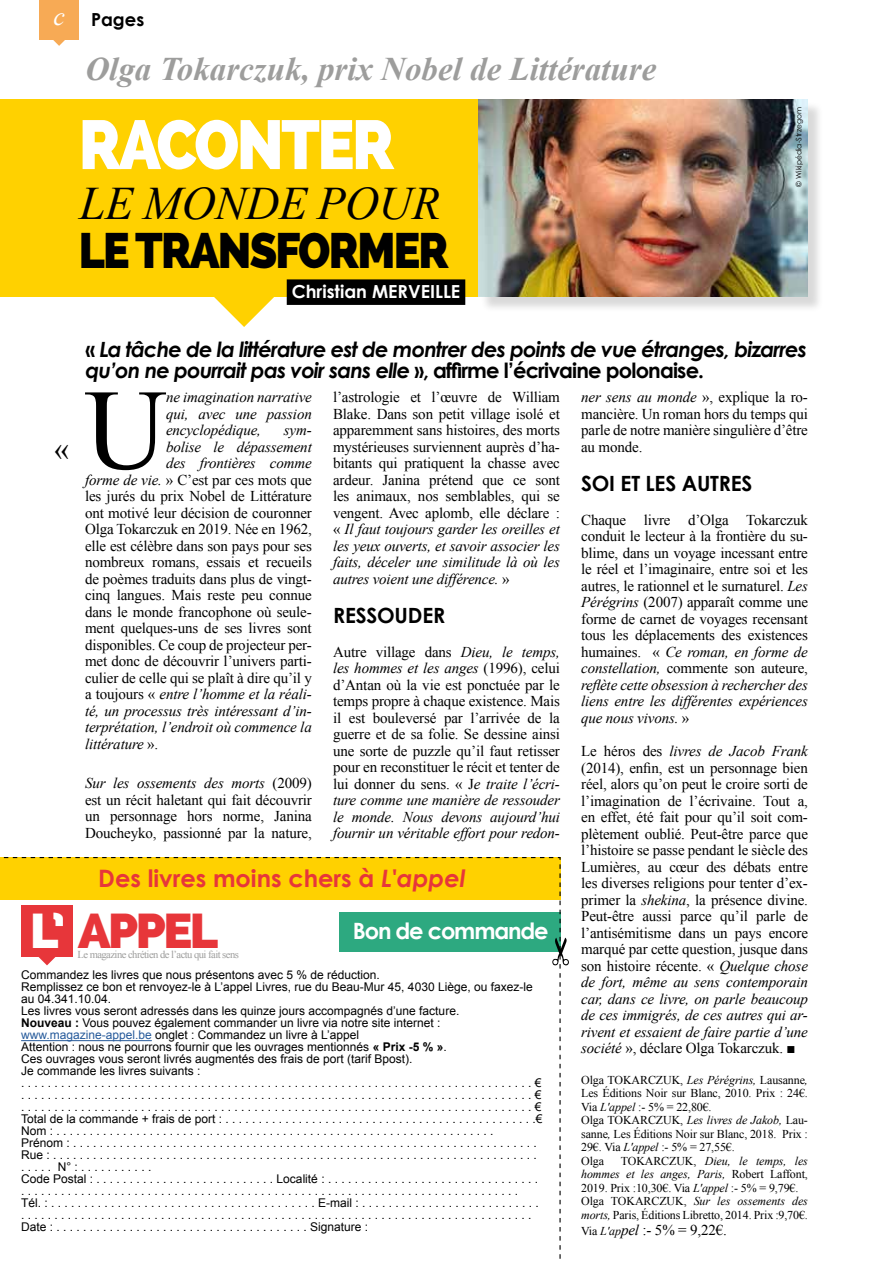
<style>
.page{position:relative;width:893px;height:1263px;background:#fff}
.page>*{position:absolute;margin:0;border:0;box-sizing:border-box;transform-origin:0 0}
.t1{font:114.75px "Times New Roman";color:#000}
.t2{font:800 69px "Raleway";letter-spacing:-.04em;color:#fff;scale:.9 1}
.t3{font:800 49.5px "Raleway";letter-spacing:-.04em;color:#000;scale:.9 1}
.t4{font:800 48.45px "Raleway";letter-spacing:-.05em;color:#e7363a}
.t5{font:italic 46.5px "Times New Roman";letter-spacing:-.005em;color:#000}
.t6{font:italic 700 33px "Times New Roman";color:#9d9d9c}
.t7{font:30px "Times New Roman";color:#000}
.t8{font:700 24px "Century Gothic";color:#e7363a}
.t9{font:700 22.5px "Century Gothic";letter-spacing:-.05em;color:#fff}
.t10{font:italic 700 21px/21px "Century Gothic";letter-spacing:-.04em;color:#000}
.t11{font:700 21px "Century Gothic";letter-spacing:-.01em;color:#000}
.t12{font:700 18px "Century Gothic";color:#fff}
.t13{font:700 18px "Century Gothic";color:#000}
.t14{font:15px/16.5px "Times New Roman";letter-spacing:-.01em;color:#000;text-align:justify}
.t15{font:italic 15px/16.5px "Times New Roman";letter-spacing:-.01em;color:#000;text-align:justify}
.t16{font:12px/12px "Arial";color:#000}
.t17{font:12px/13.5px "Times New Roman";letter-spacing:-.01em;color:#000}
.t18{font:10.65px "Times New Roman";letter-spacing:-.05em;color:#9d9d9c}
.t19{font:7.5px "Century Gothic";color:#000}
.s1{font-family:"Times New Roman";font-weight:400;font-style:italic;font-size:26.1px;color:#fff}
.s2{font-style:normal}
.s3{font-style:italic}
.s4{color:#fff}
.s5{font-weight:700}
.s6{color:#275b9b}
.s7{font-family:"Arial"}
.s8{font-size:12px}
.s9{font-style:italic;font-size:12px}
</style>
<div class="page">
<div style="left:39px;top:0;width:40px;height:39px;background:#f7aa55"></div>
<svg style="left:53px;top:39px;width:13px;height:7px"></svg>
<svg style="left:214px;top:297px;width:60px;height:30px"></svg>
<svg style="left:0;top:857px;width:569px;height:402px"></svg>
<hr style="left:21px;top:1040px;width:131px;height:1px;background:#275b9b">
<div style="left:0;top:99px;width:478px;height:198px;background:#ffd100"></div>
<div style="left:287px;top:279px;width:178px;height:26px;background:#000"></div>
<div style="left:426px;top:1229px;width:39px;height:19px;background:#fff"></div>
<div style="left:480px;top:101px;width:344px;height:212px;background:#000;opacity:.15"></div>
<img style="left:478px;top:99px;width:330px;height:198px">
<p class="t13" style="left:53px;top:8px;width:92px"><span class="s1">c</span> Pages</p>
<h3 class="t6" style="left:85px;top:51px;width:572px">Olga Tokarczuk, prix Nobel de Littérature</h3>
<h2 class="t2" style="left:79px;top:105px;width:352px">RACONTER</h2>
<h3 class="t5" style="left:80px;top:177px;width:362px">LE MONDE POUR</h3>
<h3 class="t3" style="left:79px;top:222px;width:413px">LE TRANSFORMER</h3>
<p class="t12" style="left:292px;top:280px;width:170px">Christian MERVEILLE</p>
<p class="t19" style="left:794px;top:187px;width:81px;rotate:-90deg">© Wikipédia-Strzegom</p>
<h3 class="t10" style="left:85px;top:338px;width:723px"><span class="s2">«</span> La tâche de la littérature est de montrer des points de vue étranges, bizarres qu’on ne pourrait pas voir sans elle <span class="s2">», affirme l’écrivaine polonaise.</span></h3>
<h3 class="t7" style="left:54px;top:432px;width:16px">«</h3>
<h1 class="t1" style="left:84px;top:366px;width:84px">U</h1>
<p class="t15" style="left:166px;top:389px;width:147px">ne imagination narrative qui, avec une passion encyclopédique,</p>
<p class="t15" style="left:284px;top:422px;width:29px">sym-</p>
<p class="t15" style="left:166px;top:438px;width:147px">bolise le dépassement</p>
<p class="t15" style="left:166px;top:455px;width:147px">des frontières comme</p>
<p class="t14" style="left:85px;top:471px;width:228px"><span class="s3">forme de vie.</span> » C’est par ces mots que</p>
<p class="t14" style="left:85px;top:488px;width:228px">les jurés du prix Nobel de Littérature</p>
<p class="t14" style="left:85px;top:504px;width:228px">ont motivé leur décision de couronner</p>
<p class="t14" style="left:85px;top:521px;width:228px">Olga Tokarczuk en 2019. Née en 1962,</p>
<p class="t14" style="left:85px;top:537px;width:228px">elle est célèbre dans son pays pour ses</p>
<p class="t14" style="left:85px;top:554px;width:228px">nombreux romans, essais et recueils</p>
<p class="t14" style="left:85px;top:570px;width:228px">de poèmes traduits dans plus de vingt-</p>
<p class="t14" style="left:85px;top:587px;width:228px">cinq langues. Mais reste peu connue</p>
<p class="t14" style="left:85px;top:603px;width:228px">dans le monde francophone où seule-</p>
<p class="t14" style="left:85px;top:620px;width:228px">ment quelques-uns de ses livres sont</p>
<p class="t14" style="left:85px;top:636px;width:228px">disponibles. Ce coup de projecteur per-</p>
<p class="t14" style="left:85px;top:653px;width:228px">met donc de découvrir l’univers parti-</p>
<p class="t14" style="left:85px;top:669px;width:228px">culier de celle qui se plaît à dire qu’il y</p>
<p class="t15" style="left:85px;top:686px;width:228px"><span class="s2">a toujours «</span> entre l’homme et la réali-</p>
<p class="t15" style="left:85px;top:702px;width:228px">té, un processus très intéressant d’in-</p>
<p class="t15" style="left:85px;top:719px;width:228px">terprétation, l’endroit où commence la</p>
<p class="t15" style="left:85px;top:735px;width:75px">littérature <span class="s2">».</span></p>
<p class="t14" style="left:85px;top:775px;width:228px"><span class="s3">Sur les ossements des morts</span> (2009) est un récit haletant qui fait découvrir un personnage hors norme, Janina Doucheyko, passionné par la nature,</p>
<p class="t14" style="left:333px;top:389px;width:228px">l’astrologie et l’œuvre de William Blake. Dans son petit village isolé et apparemment sans histoires, des morts mystérieuses surviennent auprès d’ha&shy;bitants qui pratiquent la chasse avec ardeur. Janina prétend que ce sont les animaux, nos semblables, qui se vengent. Avec aplomb, elle déclare : « <span class="s3">Il faut toujours garder les oreilles et les yeux ouverts, et savoir associer les faits, déceler une similitude là où les autres voient une différence.</span> »</p>
<h3 class="t11" style="left:333px;top:602px;width:114px">RESSOUDER</h3>
<p class="t14" style="left:333px;top:643px;width:228px">Autre village dans <span class="s3">Dieu, le temps, les hommes et les anges</span> (1996), celui d’Antan où la vie est ponctuée par le temps propre à chaque existence. Mais il est bouleversé par l’arrivée de la guerre et de sa folie. Se dessine ainsi une sorte de puzzle qu’il faut retisser pour en reconstituer le récit et tenter de lui donner du sens. « J<span class="s3">e traite l’écri&shy;ture comme une manière de ressouder le monde. Nous devons aujourd’hui fournir un véritable effort pour redon-</span></p>
<h3 class="t8" style="left:98px;top:862px;width:369px">Des livres moins chers à <span class="s3">L'appel</span></h3>
<h3 class="t4" style="left:30px;top:903px;width:190px"><span class="s4">L’</span> APPEL</h3>
<p class="t18" style="left:77px;top:948px;width:163px">Le magazine chrétien de l’actu qui fait sens</p>
<p class="t16" style="left:21px;top:969px;width:523px">Commandez les livres que nous présentons avec 5 % de réduction.<br>Remplissez ce bon et renvoyez-le à L’appel Livres, rue du Beau-Mur 45, 4030 Liège, ou faxez-le au 04.341.10.04.<br>Les livres vous seront adressés dans les quinze jours accompagnés d’une facture.<br><span class="s5">Nouveau :</span> Vous pouvez également commander un livre via notre site internet : <span class="s6">www.magazine-appel.be</span> onglet : Commandez un livre à L’appel<br>Attention : nous ne pourrons fournir que les ouvrages mentionnés <span class="s5">« Prix -5 % »</span>.<br>Ces ouvrages vous seront livrés augmentés des frais de port (tarif Bpost).<br>Je commande les livres suivants : .............................................................................€ .............................................................................€ .............................................................................€ Totaldelacommande+fraisdeport:...............................................€ Nom:..................................................................<br>Prénom:......................................................................<br>Rue:......................................................................... ..... N°:...........<br>CodePostal:...........................Localité:................................ ...........................................................................<br>Tél.:........................................E-mail:........................... .............................................................................<br>Date:......................................Signature:</p>
<h3 class="t9" style="left:353px;top:916px;width:197px">Bon de commande</h3>
<p class="t14" style="left:581px;top:389px;width:228px"><span class="s3">ner sens au monde</span> », explique la ro&shy;mancière. Un roman hors du temps qui parle de notre manière singulière d’être au monde.</p>
<h3 class="t11" style="left:581px;top:470px;width:173px">SOI ET LES AUTRES</h3>
<p class="t14" style="left:581px;top:512px;width:228px">Chaque livre d’Olga Tokarczuk conduit le lecteur à la frontière du su&shy;blime, dans un voyage incessant entre le réel et l’imaginaire, entre soi et les autres, le rationnel et le surnaturel. <span class="s3">Les Pérégrins</span> (2007) apparaît comme une forme de carnet de voyages recensant tous les déplacements des existences humaines. « <span class="s3">Ce roman, en forme de constellation,</span> commente son auteure, <span class="s3">reflète cette obsession à rechercher des liens entre les différentes expériences que nous vivons.</span> »</p>
<p class="t14" style="left:581px;top:743px;width:228px">Le héros des <span class="s3">livres de Jacob Frank </span>(2014), enfin, est un personnage bien réel, alors qu’on peut le croire sorti de l’imagination de l’écrivaine. Tout a, en effet, été fait pour qu’il soit com&shy;plètement oublié. Peut-être parce que l’histoire se passe pendant le siècle des Lumières, au cœur des débats entre les diverses religions pour tenter d’ex&shy;primer la <span class="s3">shekina</span>, la présence divine.<br>Peut-être aussi parce qu’il parle de l’antisémitisme dans un pays encore marqué par cette question, jusque dans son histoire récente. « <span class="s3">Quelque chose de fort, même au sens contemporain car, dans ce livre, on parle beaucoup de ces immigrés, de ces autres qui ar&shy;rivent et essaient de faire partie d’une société</span> », déclare Olga Tokarczuk. <span class="s7">■</span></p>
<p class="t17" style="left:581px;top:1073px;width:228px">Olga TOKARCZUK, <span class="s3">Les Pérégrins,</span> Lausanne<span class="s3">, </span>Les Éditions Noir sur Blanc, 2010. Prix : 24€.<br>Via <span class="s3">L'appel</span> :- 5% = 22,80€.<br>Olga TOKARCZUK, <span class="s3">Les livres de Jakob,</span> Lau&shy;sanne<span class="s3">,</span> Les Éditions Noir sur Blanc, 2018. Prix :<br>29€. Via <span class="s3">L'appel</span> :- 5% = 27,55€.<br>Olga</p>
<p class="t17" style="left:581px;top:1154px;width:228px;text-indent:40px">TOKARCZUK, <span class="s3">Dieu, le temps, les hommes et les anges, Paris,</span> Robert Laffont, 2019. Prix :10,30€. Via <span class="s3">L'appel</span> :- 5% = 9,79€.<br>Olga TOKARCZUK, <span class="s3">Sur les ossements des morts,</span> Paris, Éditions Libretto, 2014. Prix :9,70€.</p>
<p class="t14" style="left:581px;top:1222px;width:147px"><span class="s8">Via</span> <span class="s9">L'ap</span><span class="s3">pel</span> :- 5% = 9,22€.</p>
</div>
